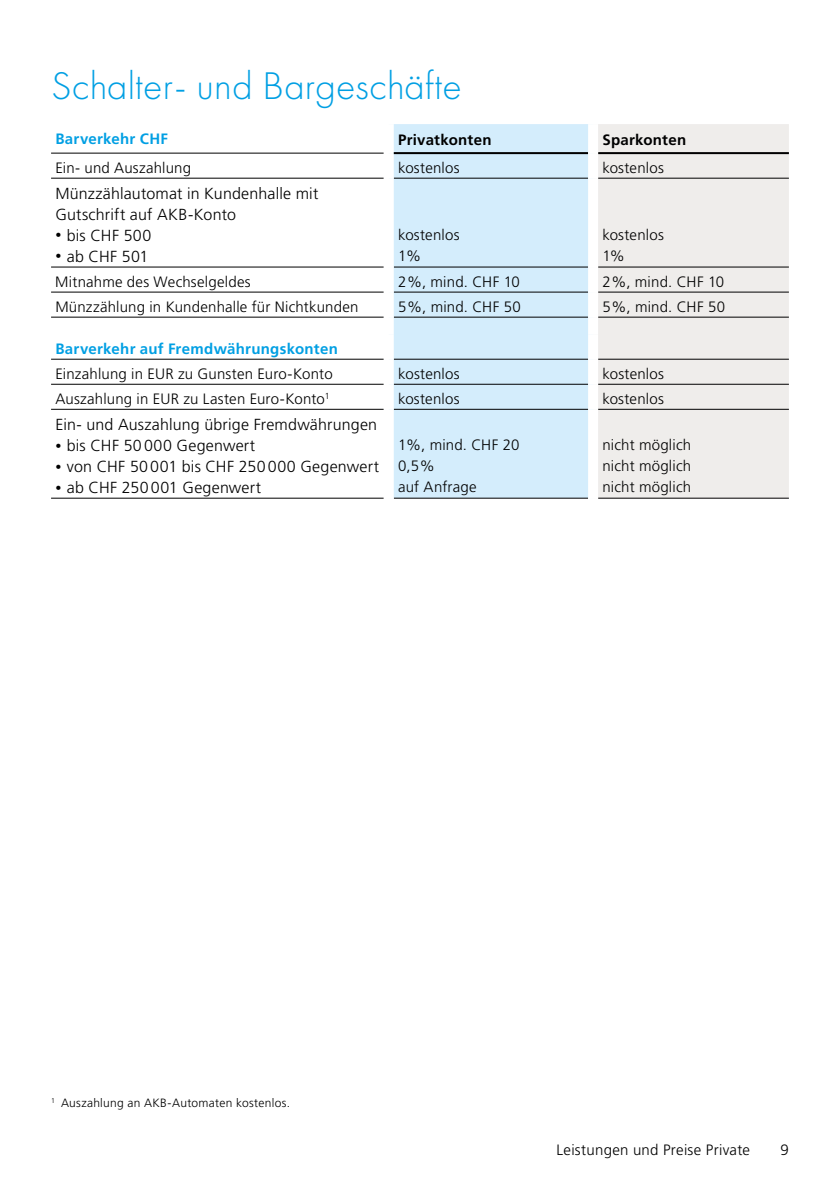
<style>
.page{position:relative;width:840px;height:1191px;background:#fff}
.page>*{position:absolute;margin:0;border:0;box-sizing:border-box;transform-origin:0 0}
.t1{font:300 40px "Futura PT";letter-spacing:.005em;color:#009fe3}
.t2{font:16px/21px "Frutiger LT 45 Lt";letter-spacing:.015em;color:#000}
.t3{font:15px/21px "Frutiger LT 45 Lt";letter-spacing:.015em;color:#000}
.t4{font:15px "Frutiger LT 65 Bd";letter-spacing:.02em;color:#009fe3}
.t5{font:15px "Frutiger LT 65 Bd";letter-spacing:.02em;color:#000}
.t6{font:12px "Frutiger LT 45 Lt";letter-spacing:.025em;color:#000}
.s1{font-size:12px}
</style>
<div class="page">
<div style="left:393px;top:124px;width:194px;height:374px;background:#d4edfc"></div>
<div style="left:598px;top:124px;width:190px;height:374px;background:#efedeb"></div>
<hr style="left:51px;top:153px;width:332px;height:1px;background:#000">
<hr style="left:51px;top:178px;width:332px;height:1px;background:#000">
<hr style="left:393px;top:178px;width:194px;height:1px;background:#000">
<hr style="left:597px;top:178px;width:191px;height:1px;background:#000">
<hr style="left:51px;top:267px;width:332px;height:1px;background:#000">
<hr style="left:393px;top:267px;width:194px;height:1px;background:#000">
<hr style="left:597px;top:267px;width:191px;height:1px;background:#000">
<hr style="left:51px;top:292px;width:332px;height:1px;background:#000">
<hr style="left:393px;top:292px;width:194px;height:1px;background:#000">
<hr style="left:597px;top:292px;width:191px;height:1px;background:#000">
<hr style="left:51px;top:317px;width:332px;height:1px;background:#000">
<hr style="left:393px;top:317px;width:194px;height:1px;background:#000">
<hr style="left:597px;top:317px;width:191px;height:1px;background:#000">
<hr style="left:51px;top:359px;width:332px;height:1px;background:#000">
<hr style="left:393px;top:359px;width:194px;height:1px;background:#000">
<hr style="left:597px;top:359px;width:191px;height:1px;background:#000">
<hr style="left:51px;top:384px;width:332px;height:1px;background:#000">
<hr style="left:393px;top:384px;width:194px;height:1px;background:#000">
<hr style="left:597px;top:384px;width:191px;height:1px;background:#000">
<hr style="left:51px;top:409px;width:332px;height:1px;background:#000">
<hr style="left:393px;top:409px;width:194px;height:1px;background:#000">
<hr style="left:597px;top:409px;width:191px;height:1px;background:#000">
<hr style="left:51px;top:498px;width:332px;height:1px;background:#000">
<hr style="left:393px;top:498px;width:194px;height:1px;background:#000">
<hr style="left:597px;top:498px;width:191px;height:1px;background:#000">
<hr style="left:393px;top:152px;width:194px;height:2px;background:#000">
<hr style="left:597px;top:152px;width:191px;height:2px;background:#000">
<h1 class="t1" style="left:51px;top:63px;width:412px">Schalter- und Bargeschäfte</h1>
<p class="t4" style="left:55px;top:130px;width:114px">Barverkehr CHF</p>
<p class="t5" style="left:398px;top:131px;width:95px">Privatkonten</p>
<p class="t5" style="left:602px;top:131px;width:85px">Sparkonten</p>
<p class="t3" style="left:55px;top:158px;width:137px">Ein- und Auszahlung</p>
<p class="t3" style="left:398px;top:158px;width:63px">kostenlos</p>
<p class="t3" style="left:602px;top:158px;width:63px">kostenlos</p>
<p class="t2" style="left:55px;top:183px;width:264px">Münzzählautomat in Kundenhalle mit<br>Gutschrift auf AKB-Konto</p>
<p class="t2" style="left:55px;top:225px;width:97px"><span class="s1">•</span> bis CHF 500</p>
<p class="t2" style="left:55px;top:246px;width:95px"><span class="s1">•</span> ab CHF 501</p>
<p class="t3" style="left:398px;top:225px;width:63px">kostenlos<br>1%</p>
<p class="t3" style="left:602px;top:225px;width:63px">kostenlos<br>1%</p>
<p class="t3" style="left:55px;top:271px;width:197px">Mitnahme des Wechselgeldes</p>
<p class="t3" style="left:398px;top:271px;width:123px">2%, mind. CHF 10</p>
<p class="t3" style="left:602px;top:271px;width:123px">2%, mind. CHF 10</p>
<p class="t3" style="left:55px;top:296px;width:304px">Münzzählung in Kundenhalle für Nichtkunden</p>
<p class="t3" style="left:398px;top:296px;width:124px">5%, mind. CHF 50</p>
<p class="t3" style="left:602px;top:296px;width:124px">5%, mind. CHF 50</p>
<p class="t4" style="left:55px;top:340px;width:284px">Barverkehr auf Fremdwährungskonten</p>
<p class="t3" style="left:55px;top:364px;width:279px">Einzahlung in EUR zu Gunsten Euro-Konto</p>
<p class="t3" style="left:398px;top:364px;width:63px">kostenlos</p>
<p class="t3" style="left:602px;top:364px;width:63px">kostenlos</p>
<p class="t3" style="left:55px;top:389px;width:276px">Auszahlung in EUR zu Lasten Euro-Konto<sup>1</sup></p>
<p class="t3" style="left:398px;top:389px;width:63px">kostenlos</p>
<p class="t3" style="left:602px;top:389px;width:63px">kostenlos</p>
<p class="t2" style="left:55px;top:414px;width:323px">Ein- und Auszahlung übrige Fremdwährungen</p>
<p class="t2" style="left:55px;top:435px;width:201px"><span class="s1">•</span> bis CHF 50000 Gegenwert</p>
<p class="t2" style="left:55px;top:456px;width:325px"><span class="s1">•</span> von CHF 50001 bis CHF 250000 Gegenwert</p>
<p class="t2" style="left:55px;top:477px;width:207px"><span class="s1">•</span> ab CHF 250001 Gegenwert</p>
<p class="t3" style="left:398px;top:435px;width:123px">1%, mind. CHF 20<br>0,5%<br>auf Anfrage</p>
<p class="t3" style="left:602px;top:435px;width:90px;text-align:justify">nicht möglich nicht möglich nicht möglich</p>
<p class="t6" style="left:51px;top:1096px;width:240px"><sup>1</sup> Auszahlung an AKB-Automaten kostenlos.</p>
<p class="t3" style="left:556px;top:1139px;width:195px">Leistungen und Preise Private</p>
<p class="t3" style="left:780px;top:1139px;width:10px">9</p>
</div>
